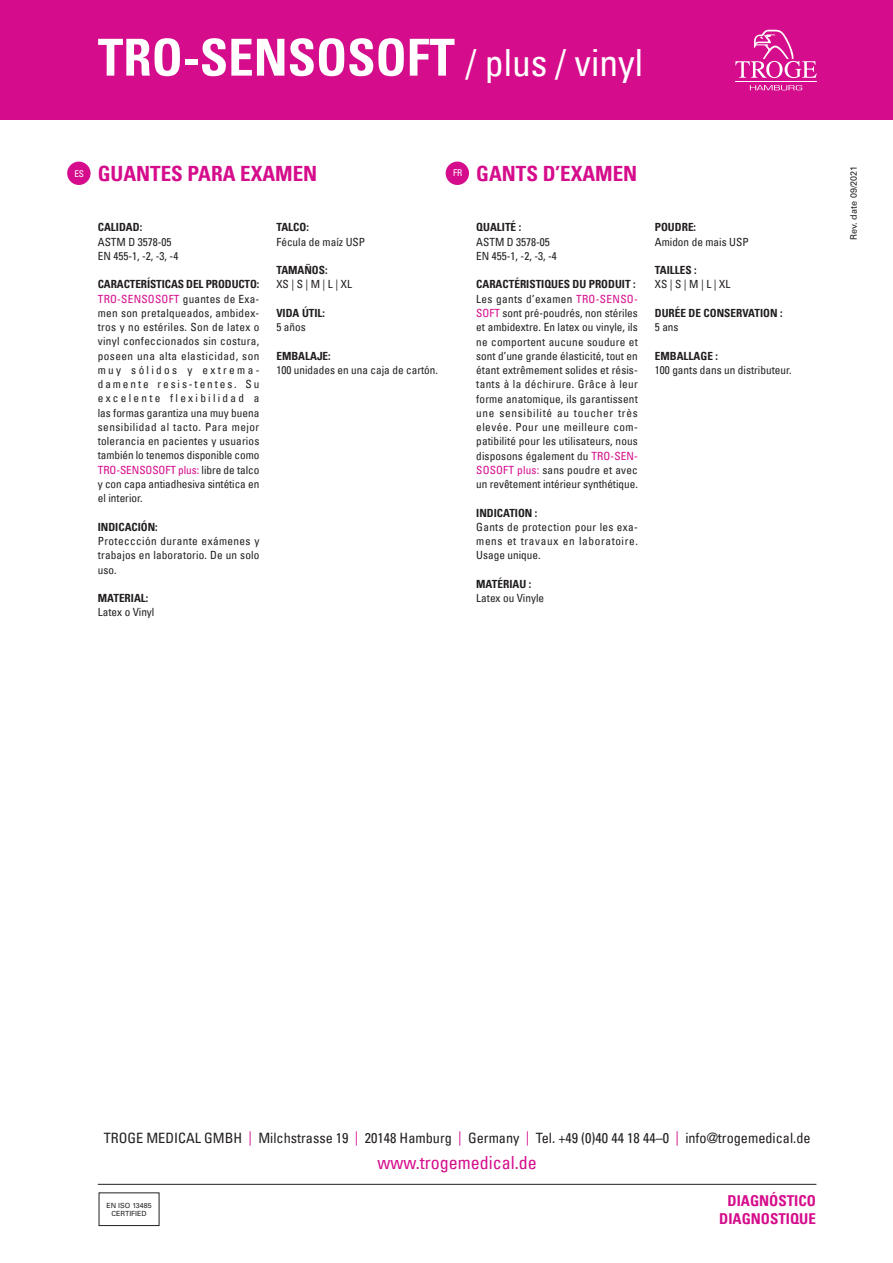
<style>
.page{position:relative;width:893px;height:1263px;background:#fff}
.page>*{position:absolute;margin:0;border:0;box-sizing:border-box;transform-origin:0 0}
.t1{font:51px "Univers Com 67 Bold Cond";color:#fff}
.t2{font:21px "Univers Com 67 Bold Cond";color:#d50d8c}
.t3{font:condensed 18px "Univers Com 57";color:#d50d8c}
.t4{font:15px/18px "Univers Com 67 Bold Cond";color:#d50d8c;text-align:center}
.t5{font:condensed 14.25px "Univers Com 57";color:#231f20}
.t6{font:condensed 11.25px/14.2px "Univers Com 57";color:#231f20;text-align:justify}
.t7{font:11.25px "Univers Com 67 Bold Cond";color:#231f20}
.t8{font:condensed 9.3px "Univers Com 57";color:#fff}
.t9{font:9px "Univers LT Pro 55 Roman";color:#231f20}
.t10{font:7.05px/8.4px "Univers LT Pro 55 Roman";color:#231f20;text-align:center}
.s1{font-family:"Univers Com 57";font-stretch:condensed;font-size:37.5px}
.s2{color:#d50d8c}
</style>
<div class="page">
<div style="left:0;top:0;width:893px;height:119px;background:#d50d8c"></div>
<hr style="left:98px;top:1184px;width:718px;height:1px;background:#231f20">
<div style="left:67px;top:162px;width:24px;height:23px;background:#d50d8c;border-radius:50%"></div>
<div style="left:446px;top:162px;width:23px;height:23px;background:#d50d8c;border-radius:50%"></div>
<hr style="left:735px;top:81px;width:82px;height:1px;background:#fff">
<svg style="left:750px;top:85px;width:52px;height:5px"></svg>
<svg style="left:735px;top:30px;width:82px;height:48px"></svg>
<div style="left:99px;top:1192px;width:60px;height:34px;border:1px solid #231f20"></div>
<h1 class="t1" style="left:98px;top:26px;width:547px">TRO-SENSOSOFT <span class="s1">/ plus / vinyl</span></h1>
<h2 class="t2" style="left:98px;top:161px;width:221px">GUANTES PARA EXAMEN</h2>
<h2 class="t2" style="left:476px;top:161px;width:163px">GANTS D’EXAMEN</h2>
<p class="t8" style="left:74px;top:167px;width:11px">ES</p>
<p class="t8" style="left:453px;top:167px;width:11px">FR</p>
<p class="t7" style="left:98px;top:220px;width:46px">CALIDAD:</p>
<p class="t6" style="left:98px;top:234px;width:82px">ASTM D 3578-05<br>EN 455-1, -2, -3, -4</p>
<p class="t7" style="left:98px;top:277px;width:163px">CARACTERÍSTICAS DEL PRODUCTO:</p>
<p class="t6" style="left:98px;top:291px;width:163px"><span class="s2">TRO-SENSOSOFT</span> guantes de Exa&shy;men son pretalqueados, ambidex&shy;tros y no estériles. Son de latex o vinyl confeccionados sin costura, poseen una alta elasticidad, son muy sólidos y extrema&shy;damente resis-tentes. Su excelente flexibilidad a las formas garantiza una muy buena sensibilidad al tacto. Para mejor tolerancia en pacientes y usuarios también lo tenemos disponible como <span class="s2">TRO-SENSOSOFT plus:</span> libre de talco y con capa antiadhesiva sintética en el interior.</p>
<p class="t7" style="left:98px;top:520px;width:62px">INDICACIÓN:</p>
<p class="t6" style="left:98px;top:534px;width:163px">Proteccción durante exámenes y trabajos en laboratorio. De un solo uso.</p>
<p class="t7" style="left:98px;top:591px;width:52px">MATERIAL:</p>
<p class="t6" style="left:98px;top:605px;width:58px">Latex o Vinyl</p>
<p class="t7" style="left:276px;top:221px;width:34px">TALCO:</p>
<p class="t6" style="left:276px;top:234px;width:90px">Fécula de maíz USP</p>
<p class="t7" style="left:276px;top:263px;width:53px">TAMAÑOS:</p>
<p class="t6" style="left:276px;top:277px;width:77px">XS | S | M | L | XL</p>
<p class="t7" style="left:276px;top:306px;width:50px">VIDA ÚTIL:</p>
<p class="t6" style="left:276px;top:320px;width:31px">5 años</p>
<p class="t7" style="left:276px;top:349px;width:56px">EMBALAJE:</p>
<p class="t6" style="left:276px;top:363px;width:163px">100 unidades en una caja de cartón.</p>
<p class="t7" style="left:476px;top:221px;width:46px">QUALITÉ :</p>
<p class="t6" style="left:476px;top:234px;width:82px">ASTM D 3578-05<br>EN 455-1, -2, -3, -4</p>
<p class="t7" style="left:476px;top:278px;width:161px">CARACTÉRISTIQUES DU PRODUIT :</p>
<p class="t6" style="left:476px;top:291px;width:163px">Les gants d’examen <span class="s2">TRO-SENSO-SOFT</span> sont pré-poudrés, non stériles et ambidextre. En latex ou vinyle, ils ne comportent aucune soudure et sont d’une grande élasticité, tout en étant extrêmement solides et résis&shy;tants à la déchirure. Grâce à leur forme anatomique, ils garantissent une sensibilité au toucher très elevée. Pour une meilleure com&shy;patibilité pour les utilisateurs, nous disposons également du <span class="s2">TRO-SEN-SOSOFT plus:</span> sans poudre et avec un revêtement intérieur synthétique.</p>
<p class="t7" style="left:476px;top:506px;width:63px">INDICATION :</p>
<p class="t6" style="left:476px;top:519px;width:163px">Gants de protection pour les exa&shy;mens et travaux en laboratoire.<br>Usage unique.</p>
<p class="t7" style="left:476px;top:577px;width:56px">MATÉRIAU :</p>
<p class="t6" style="left:476px;top:591px;width:69px">Latex ou Vinyle</p>
<p class="t7" style="left:655px;top:221px;width:43px">POUDRE:</p>
<p class="t6" style="left:655px;top:234px;width:95px">Amidon de mais USP</p>
<p class="t7" style="left:655px;top:263px;width:43px">TAILLES :</p>
<p class="t6" style="left:655px;top:277px;width:77px">XS | S | M | L | XL</p>
<p class="t7" style="left:655px;top:306px;width:129px">DURÉE DE CONSERVATION :</p>
<p class="t6" style="left:655px;top:320px;width:25px">5 ans</p>
<p class="t7" style="left:655px;top:349px;width:65px">EMBALLAGE :</p>
<p class="t6" style="left:655px;top:363px;width:138px">100 gants dans un distributeur.</p>
<p class="t9" style="left:848px;top:240px;width:76px;rotate:-90deg">Rev. date 09/2021</p>
<p class="t5" style="left:104px;top:1129px;width:708px">TROGE MEDICAL GMBH <span class="s2">|</span> Milchstrasse 19 <span class="s2">|</span> 20148 Hamburg <span class="s2">|</span> Germany <span class="s2">|</span> Tel. +49 (0)40 44 18 44–0 <span class="s2">|</span> info@trogemedical.de</p>
<h3 class="t3" style="left:377px;top:1151px;width:161px">www.trogemedical.de</h3>
<p class="t10" style="left:106px;top:1201px;width:47px">EN ISO 13485<br>CERTIFIED</p>
<h3 class="t4" style="left:719px;top:1192px;width:98px">DIAGNÓSTICO<br>DIAGNOSTIQUE</h3>
</div>
